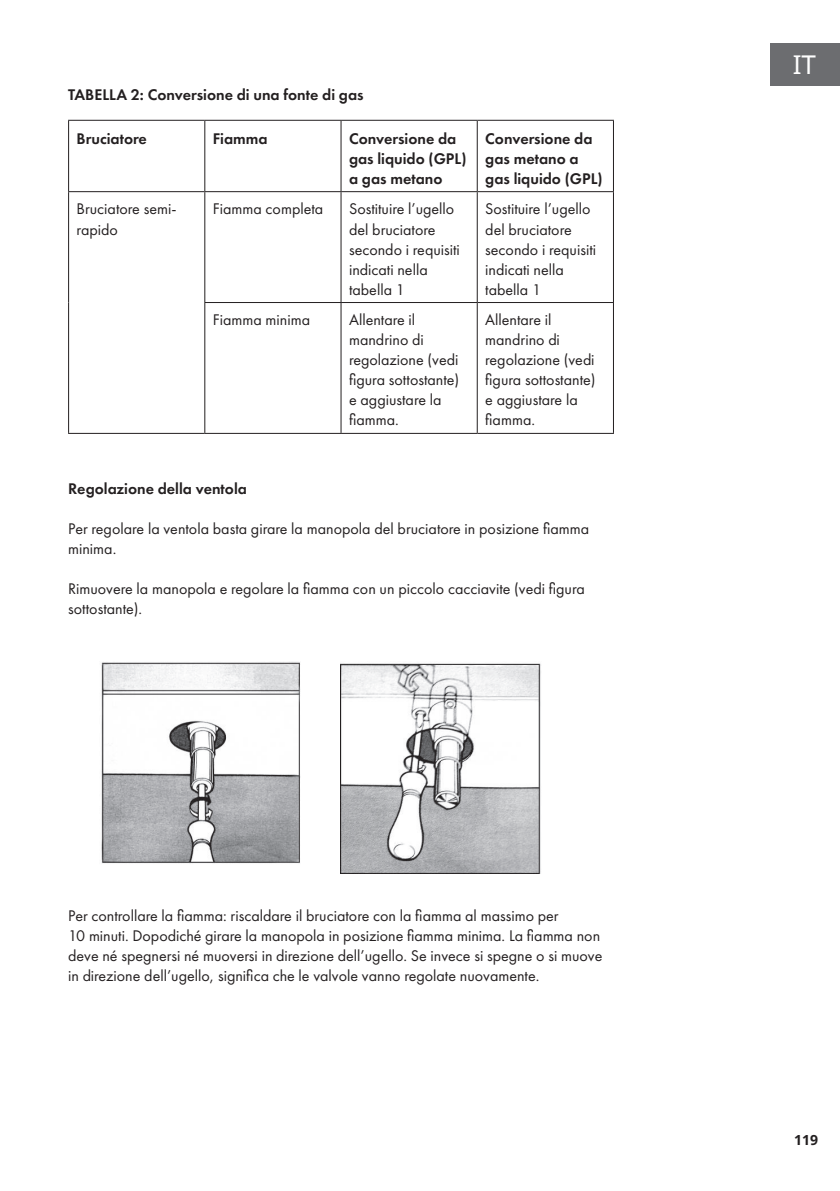
<style>
.page{position:relative;width:840px;height:1191px;background:#fff}
.page>*{position:absolute;margin:0;border:0;box-sizing:border-box;transform-origin:0 0}
.t1{font:26px "Noto Sans";color:#fff}
.t2{font:16px/20px "Futura PTW08";color:#231f20}
.t3{font:600 16px/20px "Futura PTW08";color:#231f20}
.t4{font:700 14px "Noto Sans";color:#231f20}
</style>
<div class="page">
<div style="left:770px;top:43px;width:69px;height:42px;background:#6c6d70"></div>
<hr style="left:68px;top:120px;width:137px;height:1px;background:#231f20">
<hr style="left:68px;top:121px;width:1px;height:70px;background:#231f20">
<hr style="left:205px;top:120px;width:136px;height:1px;background:#231f20">
<hr style="left:204px;top:121px;width:1px;height:70px;background:#231f20">
<hr style="left:341px;top:120px;width:136px;height:1px;background:#231f20">
<hr style="left:340px;top:121px;width:1px;height:70px;background:#231f20">
<hr style="left:477px;top:120px;width:136px;height:1px;background:#231f20">
<hr style="left:476px;top:121px;width:1px;height:70px;background:#231f20">
<hr style="left:612px;top:121px;width:1px;height:70px;background:#231f20">
<hr style="left:68px;top:191px;width:137px;height:1px;background:#231f20">
<hr style="left:68px;top:192px;width:1px;height:110px;background:#231f20">
<hr style="left:205px;top:191px;width:136px;height:1px;background:#231f20">
<hr style="left:204px;top:192px;width:1px;height:110px;background:#231f20">
<hr style="left:341px;top:191px;width:136px;height:1px;background:#231f20">
<hr style="left:340px;top:192px;width:1px;height:110px;background:#231f20">
<hr style="left:477px;top:191px;width:136px;height:1px;background:#231f20">
<hr style="left:476px;top:192px;width:1px;height:110px;background:#231f20">
<hr style="left:612px;top:192px;width:1px;height:110px;background:#231f20">
<hr style="left:68px;top:302px;width:1px;height:131px;background:#231f20">
<hr style="left:204px;top:302px;width:137px;height:1px;background:#231f20">
<hr style="left:204px;top:303px;width:1px;height:130px;background:#231f20">
<hr style="left:341px;top:302px;width:136px;height:1px;background:#231f20">
<hr style="left:340px;top:303px;width:1px;height:130px;background:#231f20">
<hr style="left:477px;top:302px;width:136px;height:1px;background:#231f20">
<hr style="left:476px;top:303px;width:1px;height:130px;background:#231f20">
<hr style="left:612px;top:303px;width:1px;height:130px;background:#231f20">
<hr style="left:68px;top:433px;width:137px;height:1px;background:#231f20">
<hr style="left:205px;top:433px;width:136px;height:1px;background:#231f20">
<hr style="left:341px;top:433px;width:136px;height:1px;background:#231f20">
<hr style="left:477px;top:433px;width:136px;height:1px;background:#231f20">
<img style="left:101px;top:662px;width:199px;height:202px">
<img style="left:340px;top:663px;width:201px;height:210px">
<p class="t3" style="left:68px;top:85px;width:297px">TABELLA 2: Conversione di una fonte di gas</p>
<p class="t3" style="left:77px;top:128px;width:72px">Bruciatore</p>
<p class="t3" style="left:213px;top:128px;width:56px">Fiamma</p>
<p class="t3" style="left:349px;top:128px;width:119px">Conversione da gas liquido (GPL) a gas metano</p>
<p class="t3" style="left:485px;top:128px;width:119px">Conversione da gas metano a gas liquido (GPL)</p>
<p class="t2" style="left:77px;top:199px;width:101px">Bruciatore semi&shy;rapido</p>
<p class="t2" style="left:213px;top:199px;width:112px">Fiamma completa</p>
<p class="t2" style="left:349px;top:199px;width:112px">Sostituire l’ugello del bruciatore secondo i requisiti indicati nella tabella 1</p>
<p class="t2" style="left:485px;top:199px;width:112px">Sostituire l’ugello del bruciatore secondo i requisiti indicati nella tabella 1</p>
<p class="t2" style="left:213px;top:310px;width:99px">Fiamma minima</p>
<p class="t2" style="left:349px;top:310px;width:112px">Allentare il mandrino di regolazione (vedi figura sottostante) e aggiustare la fiamma.</p>
<p class="t2" style="left:485px;top:310px;width:112px">Allentare il mandrino di regolazione (vedi figura sottostante) e aggiustare la fiamma.</p>
<p class="t3" style="left:68px;top:479px;width:180px">Regolazione della ventola</p>
<p class="t2" style="left:68px;top:519px;width:522px">Per regolare la ventola basta girare la manopola del bruciatore in posizione fiamma minima.</p>
<p class="t2" style="left:68px;top:579px;width:518px">Rimuovere la manopola e regolare la fiamma con un piccolo cacciavite (vedi figura sottostante).</p>
<p class="t2" style="left:68px;top:905px;width:535px">Per controllare la fiamma: riscaldare il bruciatore con la fiamma al massimo per<br>10 minuti. Dopodiché girare la manopola in posizione fiamma minima. La fiamma non deve né spegnersi né muoversi in direzione dell’ugello. Se invece si spegne o si muove in direzione dell’ugello, significa che le valvole vanno regolate nuovamente.</p>
<h1 class="t1" style="left:792px;top:46px;width:25px">IT</h1>
<p class="t4" style="left:793px;top:1130px;width:26px">119</p>
</div>
